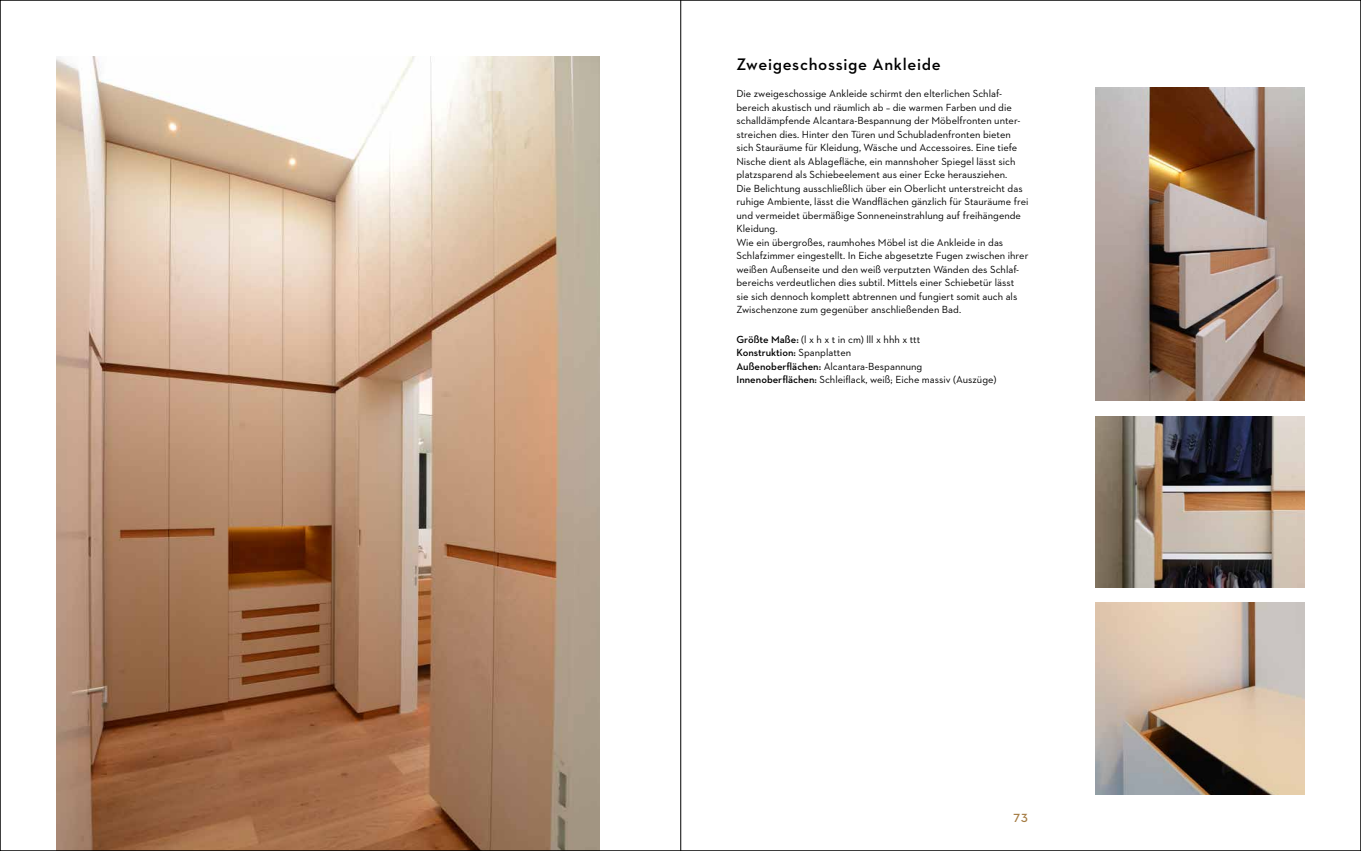
<style>
.page{position:relative;width:1361px;height:851px;background:#fff}
.page>*{position:absolute;margin:0;border:0;box-sizing:border-box;transform-origin:0 0}
.t1{font:600 17px "Neutraface 2 Text";letter-spacing:.04em;color:#000}
.t2{font:600 12px "Neutraface 2 Text";color:#a57c43}
.t3{font:10.5px/13.5px "Neutraface 2 Text";color:#000}
.s1{font-weight:600}
</style>
<div class="page">
<img style="left:57px;top:57px;width:543px;height:791px">
<img style="left:1095px;top:87px;width:209px;height:313px">
<img style="left:1095px;top:416px;width:209px;height:171px">
<img style="left:1095px;top:602px;width:209px;height:192px">
<hr style="left:680px;top:0;width:1px;height:850px;background:#000">
<h1 class="t1" style="left:736px;top:53px;width:206px">Zweigeschossige Ankleide</h1>
<p class="t3" style="left:736px;top:86px;width:293px">Die zweigeschossige Ankleide schirmt den elterlichen Schlaf&shy;bereich akustisch und räumlich ab – die warmen Farben und die schalldämpfende Alcantara-Bespannung der Möbelfronten unter&shy;streichen dies. Hinter den Türen und Schubladenfronten bieten sich Stauräume für Kleidung, Wäsche und Accessoires. Eine tiefe Nische dient als Ablagefläche, ein mannshoher Spiegel lässt sich platzsparend als Schiebeelement aus einer Ecke herausziehen.<br>Die Belichtung ausschließlich über ein Oberlicht unterstreicht das ruhige Ambiente, lässt die Wandflächen gänzlich für Stauräume frei und vermeidet übermäßige Sonneneinstrahlung auf freihängende Kleidung.<br>Wie ein übergroßes, raumhohes Möbel ist die Ankleide in das Schlafzimmer eingestellt. In Eiche abgesetzte Fugen zwischen ihrer weißen Außenseite und den weiß verputzten Wänden des Schlaf&shy;bereichs verdeutlichen dies subtil. Mittels einer Schiebetür lässt sie sich dennoch komplett abtrennen und fungiert somit auch als Zwischenzone zum gegenüber anschließenden Bad.</p>
<p class="t3" style="left:736px;top:332px;width:261px"><span class="s1">Größte Maße:</span> (l x h x t in cm) lll x hhh x ttt<br><span class="s1">Konstruktion:</span> Spanplatten<br><span class="s1">Außenoberflächen:</span> Alcantara-Bespannung <span class="s1">Innenoberflächen:</span> Schleiflack, weiß; Eiche massiv (Auszüge)</p>
<p class="t2" style="left:1013px;top:810px;width:16px">73</p>
</div>
